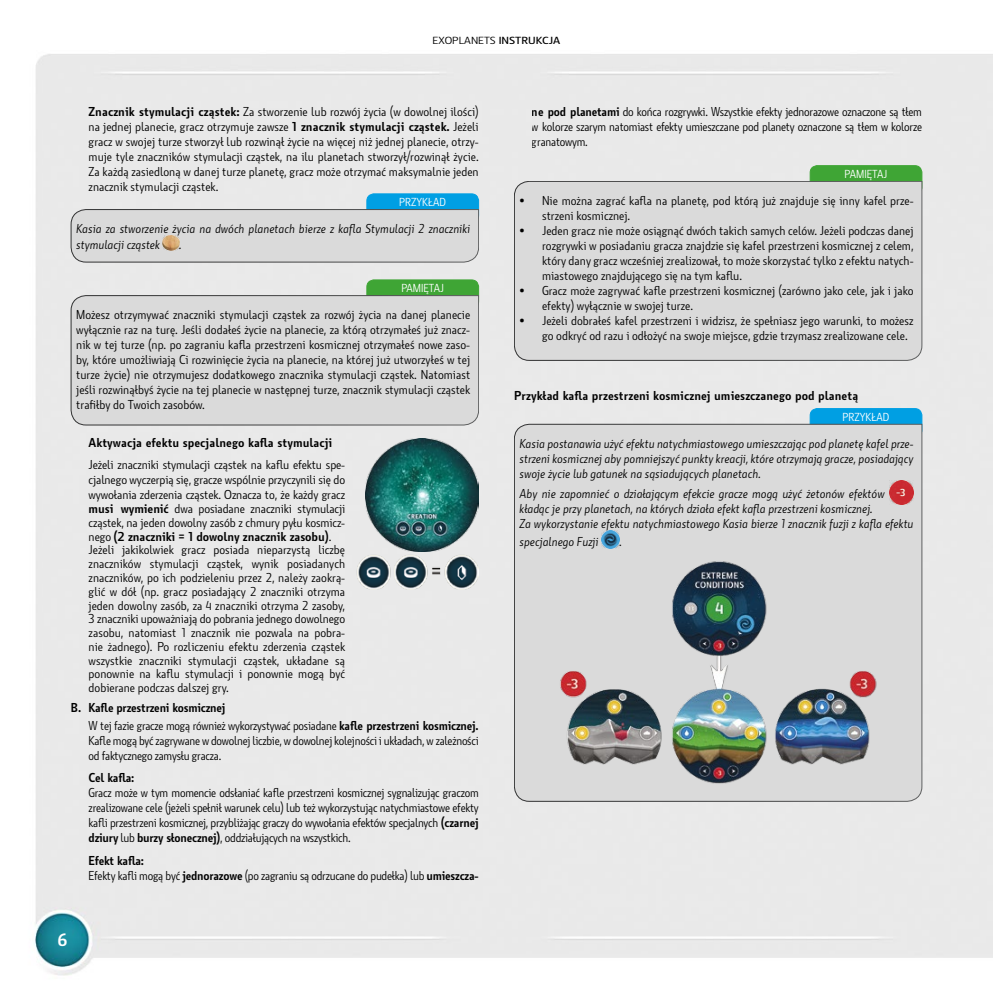
<style>
.page{position:relative;width:993px;height:993px;background:#fff}
.page>*{position:absolute;margin:0;border:0;box-sizing:border-box;transform-origin:0 0}
.t1{font:700 17.5px "Botanika";color:#fff}
.t2{font:12.5px/15px "Botanika Lite";color:#000;text-align:justify}
.t3{font:12.5px/15px "Botanika Lite";color:#000;text-align:justify;scale:.96 1}
.t4{font:italic 12.5px/15px "Botanika Lite";color:#000}
.t5{font:700 12.5px "Botanika";color:#000}
.t6{font:12.5px "Botanika Lite";letter-spacing:-.02em;color:#000;scale:.96 1}
.t7{font:700 12.5px "Botanika";letter-spacing:-.02em;color:#000;scale:.96 1}
.t8{font:700 12.5px "Botanika";color:#000;scale:.96 1}
.t9{font:11.25px "Botanika Lite";color:#fff}
.t10{font:10px "Botanika Lite";color:#000;scale:1.2 1}
.s1{font-family:"Botanika";font-weight:600}
.s2{font-family:"Botanika";font-weight:700}
.s3{font-family:"Botanika Lite";font-weight:400}
</style>
<div class="page">
<div style="left:35px;top:54px;width:957px;height:922px;background:#e9e9e9"></div>
<div style="left:367px;top:194px;width:111px;height:28px;background:#009fe3;border-radius:7px"></div>
<div style="left:366px;top:194px;width:112px;height:28px;border:1px solid #009fe3;border-radius:7px"></div>
<div style="left:71px;top:209px;width:408px;height:53px;background:#dadada"></div>
<img style="left:163px;top:235px;width:16px;height:15px">
<div style="left:367px;top:280px;width:111px;height:28px;background:#3fa535;border-radius:7px"></div>
<div style="left:366px;top:280px;width:112px;height:28px;border:1px solid #3fa535;border-radius:7px"></div>
<div style="left:71px;top:295px;width:408px;height:130px;background:#dadada"></div>
<div style="left:809px;top:166px;width:112px;height:28px;background:#3fa535;border-radius:7px"></div>
<div style="left:809px;top:165px;width:112px;height:29px;border:1px solid #3fa535;border-radius:7px"></div>
<div style="left:514px;top:181px;width:407px;height:179px;background:#dadada"></div>
<div style="left:809px;top:408px;width:112px;height:29px;background:#009fe3;border-radius:7px"></div>
<div style="left:809px;top:408px;width:112px;height:29px;border:1px solid #009fe3;border-radius:7px"></div>
<div style="left:514px;top:424px;width:407px;height:377px;background:#dadada"></div>
<img style="left:888px;top:480px;width:25px;height:24px">
<img style="left:601px;top:530px;width:18px;height:18px">
<img style="left:519px;top:558px;width:397px;height:226px">
<img style="left:356px;top:554px;width:122px;height:35px">
<img style="left:365px;top:438px;width:113px;height:113px">
<p class="t10" style="left:432px;top:35px;width:108px">EXOPLANETS <span class="s1">INSTRUKCJA</span></p>
<p class="t2" style="left:89px;top:104px;width:391px"><span class="s2">Znacznik stymulacji cząstek:</span> Za stworzenie lub rozwój życia (w dowolnej ilości) na jednej planecie, gracz otrzymuje zawsze <span class="s2">1 znacznik stymulacji cząstek.</span> Jeżeli gracz w swojej turze stworzył lub rozwinął życie na więcej niż jednej planecie, otrzy&shy;muje tyle znaczników stymulacji cząstek, na ilu planetach stworzył/rozwinął życie.<br>Za każdą zasiedloną w danej turze planetę, gracz może otrzymać maksymalnie jeden znacznik stymulacji cząstek.</p>
<p class="t9" style="left:399px;top:195px;width:48px">PRZYKŁAD</p>
<p class="t4" style="left:76px;top:221px;width:395px;line-height:15.6px">Kasia za stworzenie życia na dwóch planetach bierze z kafla Stymulacji 2 znaczniki stymulacji cząstek</p>
<p class="t4" style="left:179px;top:237px;width:4px">.</p>
<p class="t9" style="left:401px;top:281px;width:44px">PAMIĘTAJ</p>
<p class="t2" style="left:76px;top:307px;width:395px">Możesz otrzymywać znaczniki stymulacji cząstek za rozwój życia na danej planecie wyłącznie raz na turę. Jeśli dodałeś życie na planecie, za którą otrzymałeś już znacz&shy;nik w tej turze (np. po zagraniu kafla przestrzeni kosmicznej otrzymałeś nowe zaso&shy;by, które umożliwiają Ci rozwinięcie życia na planecie, na której już utworzyłeś w tej turze życie) nie otrzymujesz dodatkowego znacznika stymulacji cząstek. Natomiast jeśli rozwinąłbyś życie na tej planecie w następnej turze, znacznik stymulacji cząstek trafiłby do Twoich zasobów.</p>
<p class="t5" style="left:89px;top:435px;width:245px">Aktywacja efektu specjalnego kafla stymulacji</p>
<p class="t2" style="left:89px;top:457px;width:258px">Jeżeli znaczniki stymulacji cząstek na kaflu efektu spe&shy;cjalnego wyczerpią się, gracze wspólnie przyczynili się do wywołania zderzenia cząstek. Oznacza to, że każdy gracz</p>
<p class="t2" style="left:89px;top:502px;width:258px;line-height:13.8px"><span class="s2">musi wymienić</span> dwa posiadane znaczniki stymulacji cząstek, na jeden dowolny zasób z chmury pyłu kosmicz-</p>
<p class="t5" style="left:89px;top:528px;width:244px"><span class="s3">nego</span> (2 znaczniki = 1 dowolny znacznik zasobu)<span class="s3">.</span></p>
<p class="t2" style="left:89px;top:543px;width:258px;line-height:13.8px">Jeżeli jakikolwiek gracz posiada nieparzystą liczbę znaczników stymulacji cząstek, wynik posiadanych znaczników, po ich podzieleniu przez 2, należy zaokrą&shy;glić w dół (np. gracz posiadający 2 znaczniki otrzyma jeden dowolny zasób, za 4 znaczniki otrzyma 2 zasoby, 3 znaczniki upoważniają do pobrania jednego dowolnego zasobu, natomiast 1 znacznik nie pozwala na pobra&shy;nie żadnego). Po rozliczeniu efektu zderzenia cząstek wszystkie znaczniki stymulacji cząstek, układane są ponownie na kaflu stymulacji i ponownie mogą być dobierane podczas dalszej gry.</p>
<p class="t7" style="left:71px;top:699px;width:162px">B. Kafle przestrzeni kosmicznej</p>
<p class="t3" style="left:89px;top:718px;width:408px">W tej fazie gracze mogą również wykorzystywać posiadane <span class="s2">kafle przestrzeni kosmicznej.<br></span>Kafle mogą być zagrywane w dowolnej liczbie, w dowolnej kolejności i układach, w zależności od faktycznego zamysłu gracza.</p>
<p class="t8" style="left:89px;top:770px;width:49px">Cel kafla:</p>
<p class="t3" style="left:89px;top:785px;width:408px">Gracz może w tym momencie odsłaniać kafle przestrzeni kosmicznej sygnalizując graczom zrealizowane cele (jeżeli spełnił warunek celu) lub też wykorzystując natychmiastowe efekty kafli przestrzeni kosmicznej, przybliżając graczy do wywołania efektów specjalnych <span class="s2">(czarnej dziury</span> lub <span class="s2">burzy słonecznej)</span>, oddziałujących na wszystkich.</p>
<p class="t7" style="left:89px;top:852px;width:59px">Efekt kafla:</p>
<p class="t6" style="left:89px;top:867px;width:408px">Efekty kafli mogą być <span class="s2">jednorazowe</span> (po zagraniu są odrzucane do pudełka) lub <span class="s2">umieszcza-</span></p>
<h1 class="t1" style="left:57px;top:928px;width:11px">6</h1>
<p class="t3" style="left:531px;top:104px;width:408px"><span class="s2">ne pod planetami</span> do końca rozgrywki. Wszystkie efekty jednorazowe oznaczone są tłem w kolorze szarym natomiast efekty umieszczane pod planety oznaczone są tłem w kolorze granatowym.</p>
<p class="t9" style="left:844px;top:167px;width:44px">PAMIĘTAJ</p>
<p class="t2" style="left:542px;top:193px;width:373px;text-indent:-22px">• Nie można zagrać kafla na planetę, pod którą już znajduje się inny kafel prze&shy;strzeni kosmicznej.</p>
<p class="t2" style="left:542px;top:223px;width:373px;text-indent:-22px">• Jeden gracz nie może osiągnąć dwóch takich samych celów. Jeżeli podczas danej rozgrywki w posiadaniu gracza znajdzie się kafel przestrzeni kosmicznej z celem, który dany gracz wcześniej zrealizował, to może skorzystać tylko z efektu natych&shy;miastowego znajdującego się na tym kaflu.</p>
<p class="t2" style="left:542px;top:283px;width:373px;text-indent:-22px">• Gracz może zagrywać kafle przestrzeni kosmicznej (zarówno jako cele, jak i jako efekty) wyłącznie w swojej turze.</p>
<p class="t2" style="left:542px;top:313px;width:373px;text-indent:-22px">• Jeżeli dobrałeś kafel przestrzeni i widzisz, że spełniasz jego warunki, to możesz go odkryć od razu i odłożyć na swoje miejsce, gdzie trzymasz zrealizowane cele.</p>
<p class="t5" style="left:514px;top:387px;width:345px">Przykład kafla przestrzeni kosmicznej umieszczanego pod planetą</p>
<p class="t9" style="left:842px;top:410px;width:48px">PRZYKŁAD</p>
<p class="t4" style="left:519px;top:435px;width:395px;text-align:justify">Kasia postanawia użyć efektu natychmiastowego umieszczając pod planetę kafel prze&shy;strzeni kosmicznej aby pomniejszyć punkty kreacji, które otrzymają gracze, posiadający swoje życie lub gatunek na sąsiadujących planetach.</p>
<p class="t4" style="left:519px;top:486px;width:395px">Aby nie zapomnieć o działającym efekcie gracze mogą użyć żetonów efektów kładąc je przy planetach, na których działa efekt kafla przestrzeni kosmicznej.<br>Za wykorzystanie efektu natychmiastowego Kasia bierze 1 znacznik fuzji z kafla efektu</p>
<p class="t4" style="left:519px;top:533px;width:80px">specjalnego Fuzji</p>
<p class="t4" style="left:619px;top:533px;width:4px">.</p>
</div>
